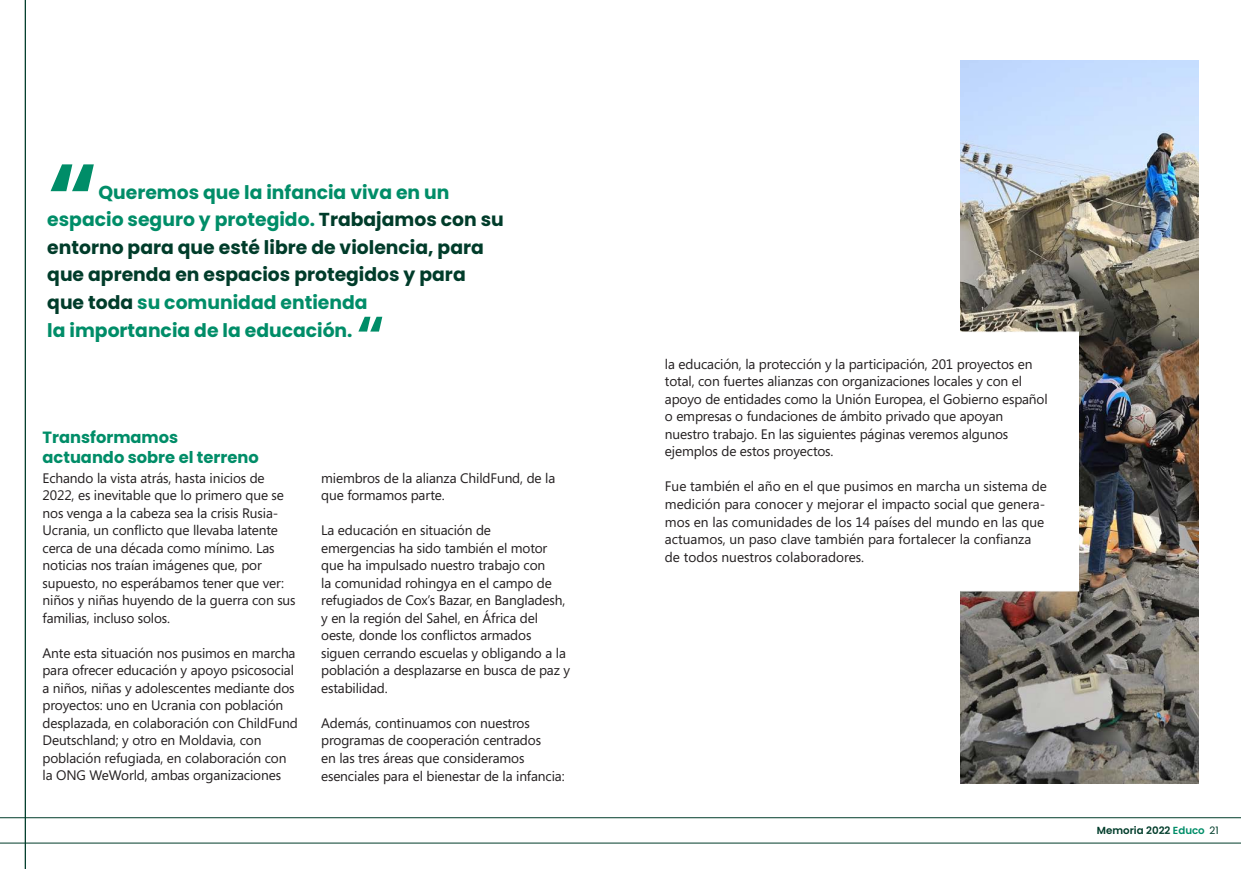
<style>
.page{position:relative;width:1241px;height:869px;background:#fff}
.page>*{position:absolute;margin:0;border:0;box-sizing:border-box;transform-origin:0 0}
.t1{font:600 106.25px "Poppins";color:#008d68}
.t2{font:600 58.75px "Poppins";color:#008d68}
.t3{font:700 18.75px/27.6px "Poppins";color:#003c2a}
.t4{font:700 18.75px "Poppins";color:#008d68}
.t5{font:700 16.25px "Poppins";color:#008d68}
.t6{font:13.75px/17.5px "Segoe";letter-spacing:-.01em;color:#231f20}
.t7{font:600 10.25px "Poppins";color:#003c2a}
.s1{color:#008d68}
.s2{font-weight:400}
</style>
<div class="page">
<img style="left:960px;top:60px;width:238px;height:723px">
<div style="left:663px;top:331px;width:415px;height:260px;background:#fff"></div>
<hr style="left:0;top:842px;width:1240px;height:1px;background:#003c2a">
<hr style="left:0;top:817px;width:1240px;height:1px;background:#003c2a">
<hr style="left:25px;top:0;width:1px;height:868px;background:#003c2a">
<p class="t1" style="left:47px;top:140px;width:52px">“</p>
<p class="t3" style="left:47px;top:178px;width:458px;text-indent:51px"><span class="s1">Queremos que la infancia viva en un espacio seguro y protegido.</span> Trabajamos con su entorno para que esté libre de violencia, para que aprenda en espacios protegidos y para que toda <span class="s1">su comunidad entienda</span></p>
<p class="t4" style="left:47px;top:319px;width:307px">la importancia de la educación.</p>
<p class="t2" style="left:356px;top:303px;width:30px">“</p>
<p class="t5" style="left:43px;top:428px;width:137px">Transformamos</p>
<p class="t5" style="left:43px;top:448px;width:218px">actuando sobre el terreno</p>
<p class="t6" style="left:43px;top:468px;width:254px">Echando la vista atrás, hasta inicios de 2022, es inevitable que lo primero que se nos venga a la cabeza sea la crisis Rusia-Ucrania, un conflicto que llevaba latente cerca de una década como mínimo. Las noticias nos traían imágenes que, por supuesto, no esperábamos tener que ver: niños y niñas huyendo de la guerra con sus familias, incluso solos.</p>
<p class="t6" style="left:43px;top:643px;width:257px">Ante esta situación nos pusimos en marcha para ofrecer educación y apoyo psicosocial a niños, niñas y adolescentes mediante dos proyectos: uno en Ucrania con población desplazada, en colaboración con ChildFund Deutschland; y otro en Moldavia, con población refugiada, en colaboración con la ONG WeWorld, ambas organizaciones</p>
<p class="t6" style="left:321px;top:468px;width:235px">miembros de la alianza ChildFund, de la que formamos parte.</p>
<p class="t6" style="left:321px;top:521px;width:250px">La educación en situación de<br>emergencias ha sido también el motor que ha impulsado nuestro trabajo con<br>la comunidad rohingya en el campo de refugiados de Cox’s Bazar, en Bangladesh, y en la región del Sahel, en África del oeste, donde los conflictos armados siguen cerrando escuelas y obligando a la población a desplazarse en busca de paz y estabilidad.</p>
<p class="t6" style="left:321px;top:713px;width:245px">Además, continuamos con nuestros programas de cooperación centrados<br>en las tres áreas que consideramos esenciales para el bienestar de la infancia:</p>
<p class="t6" style="left:664px;top:354px;width:384px">la educación, la protección y la participación, 201 proyectos en total, con fuertes alianzas con organizaciones locales y con el apoyo de entidades como la Unión Europea, el Gobierno español o empresas o fundaciones de ámbito privado que apoyan nuestro trabajo. En las siguientes páginas veremos algunos ejemplos de estos proyectos.</p>
<p class="t6" style="left:664px;top:477px;width:383px">Fue también el año en el que pusimos en marcha un sistema de medición para conocer y mejorar el impacto social que genera&shy;mos en las comunidades de los 14 países del mundo en las que actuamos, un paso clave también para fortalecer la confianza de todos nuestros colaboradores.</p>
<p class="t7" style="left:1096px;top:824px;width:123px">Memoria 2022 <span class="s1">Educo</span> <span class="s2">21</span></p>
</div>
